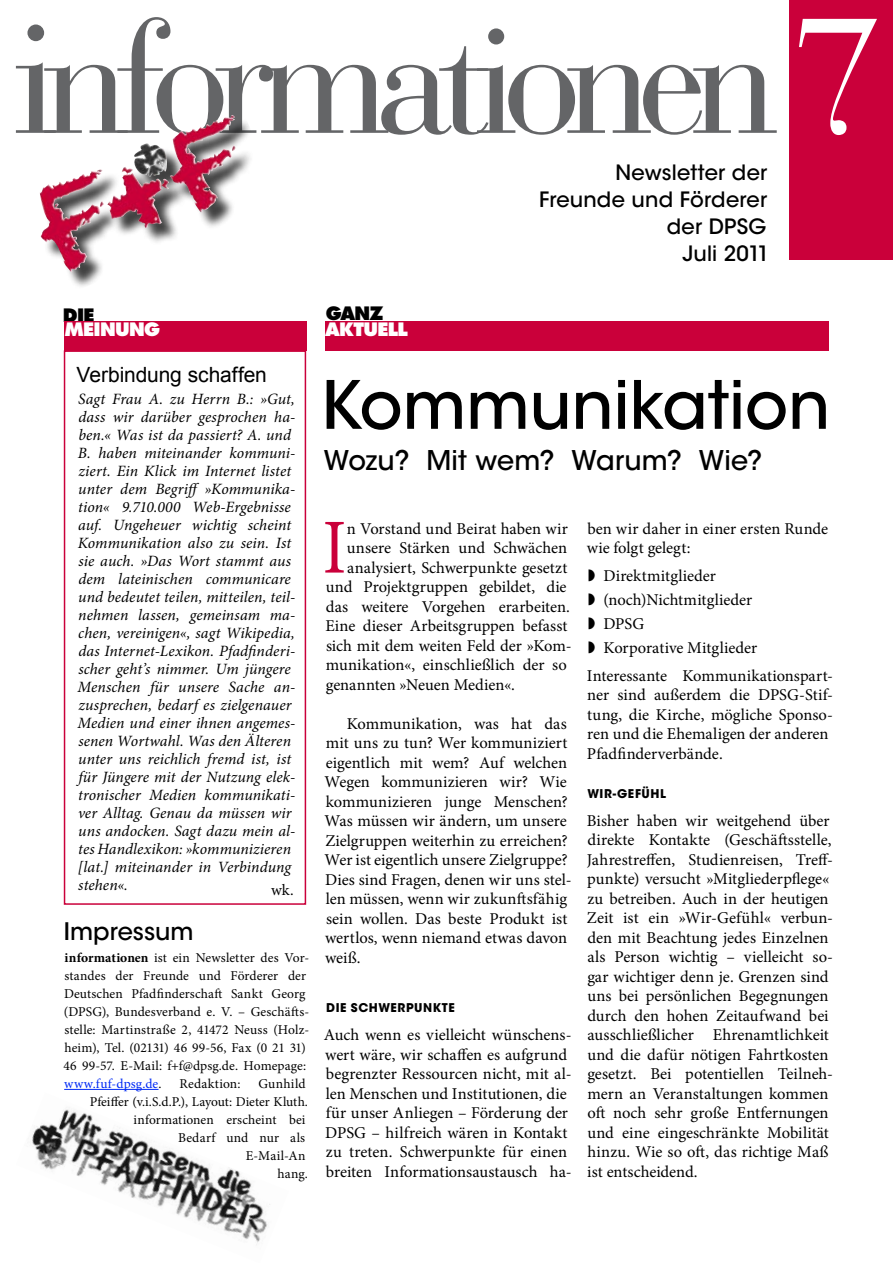
<style>
.page{position:relative;width:893px;height:1263px;background:#fff}
.page>*{position:absolute;margin:0;border:0;box-sizing:border-box;transform-origin:0 0}
.t1{font:157.35px "Bauer Bodoni Std";letter-spacing:-.1em;color:#646567}
.t2{font:77.85px "Minion Pro";color:#ca003a;scale:.89 1}
.t3{font:500 66px "ITC Avant Garde Std";color:#000}
.t4{font:500 27px "ITC Avant Garde Std";letter-spacing:.005em;color:#000}
.t5{font:500 24px "ITC Avant Garde Std";color:#000}
.t6{font:500 21px/27px "ITC Avant Garde Std";letter-spacing:.01em;color:#000;text-align:right}
.t7{font:21px "Arial";letter-spacing:-.005em;color:#000}
.t8{font:800 18px "Futura Std";letter-spacing:-.04em;color:#fff}
.t9{font:800 18px "Futura Std";letter-spacing:-.045em;color:#000}
.t10{font:16.5px/19.5px "Minion Pro";color:#000}
.t11{font:italic 15.75px/18px "Minion Pro";letter-spacing:.005em;color:#000}
.t12{font:15.75px "Minion Pro";color:#000}
.t13{font:13.5px/18px "Minion Pro";letter-spacing:.01em;color:#000}
.t14{font:700 12px "ITC Avant Garde Std";letter-spacing:.05em;color:#000}
.s1{font-size:163.35px}
.s2{font-size:165px;color:#fff}
.s3{font-weight:700}
.s4{color:#002af4}
</style>
<div class="page">
<div style="left:789px;top:0;width:104px;height:259px;background:#ca003a"></div>
<div style="left:42px;top:117px;width:211px;height:172px;background:#000;opacity:.75"></div>
<img style="left:128px;top:115px;width:108px;height:98px">
<img style="left:32px;top:1109px;width:238px;height:136px">
<hr style="left:64px;top:1089px;width:95px;height:1px;background:#002af4">
<div style="left:325px;top:321px;width:504px;height:30px;background:#ca003a"></div>
<div style="left:64px;top:321px;width:242px;height:30px;background:#ca003a"></div>
<div style="left:64px;top:350px;width:242px;height:555px;border:2px solid #ca003a"></div>
<h1 class="t1" style="left:13px;top:-15px;width:872px"><span class="s1">i</span>nformationen <span class="s2">7</span></h1>
<p class="t6" style="left:615px;top:159px;width:153px">Newsletter der</p>
<p class="t6" style="left:539px;top:186px;width:232px">Freunde und Förderer der DPSG<br>Juli 2011</p>
<p class="t9" style="left:63px;top:303px;width:33px">DIE</p>
<p class="t8" style="left:64px;top:318px;width:97px">MEINUNG</p>
<p class="t7" style="left:77px;top:361px;width:192px">Verbindung schaffen</p>
<p class="t11" style="left:77px;top:390px;width:219px">Sagt Frau A. zu Herrn B.: »Gut, dass wir darüber gesprochen ha&shy;ben.« Was ist da passiert? A. und<br>B. haben miteinander kommuni&shy;ziert. Ein Klick im Internet listet unter dem Begriff »Kommunika&shy;tion« 9.710.000 Web-Ergebnisse auf. Ungeheuer wichtig scheint<br>Kommunikation also zu sein. Ist sie auch. »Das Wort stammt aus dem lateinischen communicare und bedeutet teilen, mitteilen, teil&shy;nehmen lassen, gemeinsam ma&shy;chen, vereinigen«, sagt Wikipedia, das Internet-Lexikon. Pfadfinderi&shy;scher geht’s nimmer. Um jüngere<br>Menschen für unsere Sache an&shy;zusprechen, bedarf es zielgenauer<br>Medien und einer ihnen angemes&shy;senen Wortwahl. Was den Älteren unter uns reichlich fremd ist, ist für Jüngere mit der Nutzung elek&shy;tronischer Medien kommunikati&shy;ver Alltag. Genau da müssen wir uns andocken. Sagt dazu mein al&shy;tes Handlexikon: »kommunizieren [lat.] miteinander in Verbindung stehen«.</p>
<p class="t12" style="left:271px;top:879px;width:24px">wk.</p>
<h3 class="t5" style="left:64px;top:916px;width:131px">Impressum</h3>
<p class="t13" style="left:63px;top:949px;width:247px"><span class="s3">informationen</span> ist ein Newsletter des Vor&shy;standes der Freunde und Förderer der Deutschen Pfadfinderschaft Sankt Georg (DPSG), Bundesverband e. V. – Geschäfts&shy;stelle: Martinstraße 2, 41472 Neuss (Holz&shy;heim), Tel. (02131) 46 99-56, Fax (0 21 31)<br>46 99-57. E-Mail: f+f@dpsg.de. Homepage: <span class="s4">www.fuf-dpsg.de</span>.</p>
<p class="t13" style="left:90px;top:1075px;width:220px;text-align:right">Gunhild<br>Pfeiffer (v.i.S.d.P.), Layout: Dieter Kluth. informationen erscheint bei<br>Bedarf und nur als<br>E-Mail-An<br>hang.</p>
<p class="t13" style="left:180px;top:1075px;width:62px">Redaktion:</p>
<p class="t9" style="left:326px;top:302px;width:59px">GANZ</p>
<p class="t8" style="left:325px;top:318px;width:84px">AKTUELL</p>
<h3 class="t3" style="left:321px;top:364px;width:511px">Kommunikation</h3>
<h3 class="t4" style="left:324px;top:443px;width:440px">Wozu? Mit wem? Warum? Wie?</h3>
<h2 class="t2" style="left:323px;top:496px;width:28px">I</h2>
<p class="t10" style="left:347px;top:519px;width:223px">n Vorstand und Beirat haben wir</p>
<p class="t10" style="left:347px;top:538px;width:222px">unsere Stärken und Schwächen</p>
<p class="t10" style="left:347px;top:558px;width:222px">analysiert, Schwerpunkte gesetzt</p>
<p class="t10" style="left:326px;top:577px;width:242px">und Projektgruppen gebildet, die</p>
<p class="t10" style="left:326px;top:597px;width:246px">das weitere Vorgehen erarbeiten.</p>
<p class="t10" style="left:325px;top:616px;width:244px">Eine dieser Arbeitsgruppen befasst</p>
<p class="t10" style="left:326px;top:636px;width:247px">sich mit dem weiten Feld der »Kom-</p>
<p class="t10" style="left:326px;top:655px;width:242px">munikation«, einschließlich der so</p>
<p class="t10" style="left:326px;top:675px;width:191px">genannten »Neuen Medien«.</p>
<p class="t10" style="left:324px;top:714px;width:249px;text-indent:22px">Kommunikation, was hat das mit uns zu tun? Wer kommuniziert eigentlich mit wem? Auf welchen<br>Wegen kommunizieren wir? Wie kommunizieren junge Menschen?<br>Was müssen wir ändern, um unsere<br>Zielgruppen weiterhin zu erreichen?<br>Wer ist eigentlich unsere Zielgruppe?<br>Dies sind Fragen, denen wir uns stel&shy;len müssen, wenn wir zukunftsfähig sein wollen. Das beste Produkt ist wertlos, wenn niemand etwas davon weiß.</p>
<p class="t14" style="left:326px;top:1000px;width:130px">DIE SCHWERPUNKTE</p>
<p class="t10" style="left:324px;top:1025px;width:249px">Auch wenn es vielleicht wünschens&shy;wert wäre, wir schaffen es aufgrund begrenzter Ressourcen nicht, mit al&shy;len Menschen und Institutionen, die für unser Anliegen – Förderung der DPSG – hilfreich wären in Kontakt zu treten. Schwerpunkte für einen breiten Informationsaustausch ha-</p>
<p class="t10" style="left:587px;top:519px;width:243px">ben wir daher in einer ersten Runde wie folgt gelegt:</p>
<p class="t10" style="left:588px;top:564px;width:171px;line-height:23.7px">◗ Direktmitglieder<br>◗ (noch)Nichtmitglieder ◗ DPSG<br>◗ Korporative Mitglieder</p>
<p class="t10" style="left:587px;top:666px;width:248px">Interessante Kommunikationspart&shy;ner sind außerdem die DPSG-Stif&shy;tung, die Kirche, mögliche Sponso&shy;ren und die Ehemaligen der anderen<br>Pfadfinderverbände.</p>
<p class="t14" style="left:587px;top:785px;width:80px">WIR-GEFÜHL</p>
<p class="t10" style="left:587px;top:810px;width:248px">Bisher haben wir weitgehend über direkte Kontakte (Geschäftsstelle, Jahrestreffen, Studienreisen, Treff&shy;punkte) versucht »Mitgliederpflege« zu betreiben. Auch in der heutigen Zeit ist ein »Wir-Gefühl« verbun&shy;den mit Beachtung jedes Einzelnen als Person wichtig – vielleicht so&shy;gar wichtiger denn je. Grenzen sind uns bei persönlichen Begegnungen durch den hohen Zeitaufwand bei ausschließlicher Ehrenamtlichkeit und die dafür nötigen Fahrtkosten gesetzt. Bei potentiellen Teilneh&shy;mern an Veranstaltungen kommen oft noch sehr große Entfernungen und eine eingeschränkte Mobilität hinzu. Wie so oft, das richtige Maß ist entscheidend.</p>
</div>
